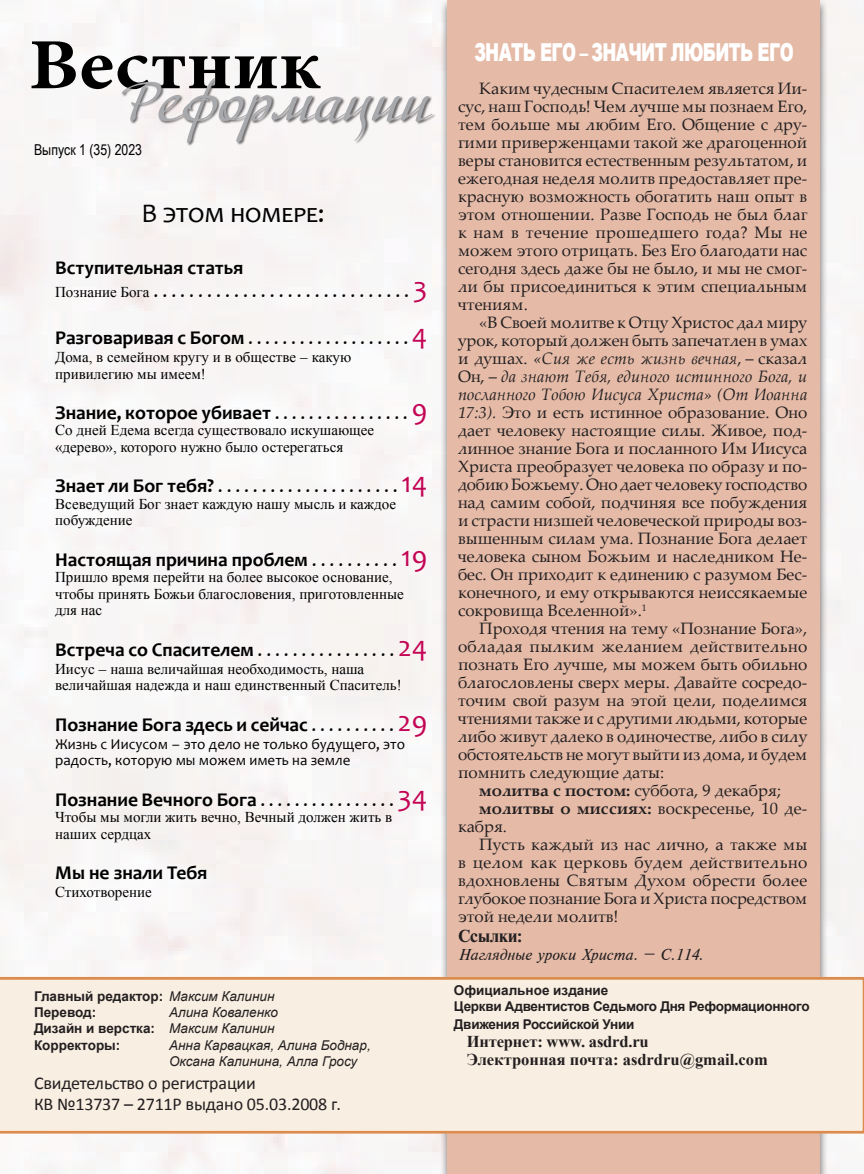
<style>
.page{position:relative;width:864px;height:1174px;background:#fff}
.page>*{position:absolute;margin:0;border:0;box-sizing:border-box;transform-origin:0 0}
.t1{font:700 72px "Minion Pro";color:#000;scale:1.1 1}
.t2{font:54px "Adventure C";color:#a8a9ad;scale:1.1 1}
.t3{font:27px "Candara";color:#000}
.t4{font:900 24.75px "Arial";letter-spacing:-.04em;color:#fff;scale:.68 1}
.t5{font:700 19.5px "Candara";color:#000}
.t6{font:19.5px/23.4px "Candara";color:#000}
.t7{font:18px/21.6px "Calibri";letter-spacing:-.01em;color:#231f20}
.t8{font:16.5px/18px "Palatino Linotype";color:#231f20;text-align:justify}
.t9{font:16.5px "Palatino Linotype";letter-spacing:.02em;color:#231f20}
.t10{font:700 16.5px/18px "Times New Roman";color:#231f20}
.t11{font:16.5px "Newton C Bold";color:#231f20}
.t12{font:15px/16.5px "Times New Roman";color:#000}
.t13{font:15px/16.5px "Candara";color:#000}
.t14{font:15px "Newton C Italic";color:#231f20}
.t15{font:15px "Arial Narrow";color:#000}
.t16{font:italic 13.5px/16.2px "Arial";color:#231f20}
.t17{font:700 13.5px/16.2px "Arial";letter-spacing:-.02em;color:#231f20}
.t18{font:700 13.5px/16.2px "Arial";color:#231f20}
.s1{font-weight:700}
.s2{font-family:"Times New Roman";font-size:15px}
.s3{font-size:29.25px;color:#c30455}
.s4{font-weight:400}
.s5{font-weight:400;font-size:29.25px;color:#c30455}
.s6{font-weight:400;font-style:italic}
.s7{font-weight:700;font-style:normal}
.s8{font-style:italic}
</style>
<div class="page">
<div style="left:439px;top:0;width:388px;height:1174px;background:#231f20;opacity:.7"></div>
<div style="left:447px;top:0;width:372px;height:1174px;background:#e5bba8"></div>
<div style="left:122px;top:78px;width:313px;height:69px;background:#231f20;opacity:.63"></div>
<div style="left:0;top:970px;width:863px;height:163px;background:#fedab3;opacity:.75"></div>
<h1 class="t1" style="left:29px;top:14px;width:267px">Вестник</h1>
<h2 class="t2" style="left:119px;top:71px;width:283px">Реформации</h2>
<p class="t15" style="left:34px;top:138px;width:110px">Выпуск 1 (35) 2023</p>
<h3 class="t3" style="left:141px;top:197px;width:185px">В этом номере:</h3>
<p class="t6" style="left:55px;top:255px;width:373px"><span class="s1">Вступительная статья<br></span><span class="s2">Познание Бога</span> . . . . . . . . . . . . . . . . . . . . . . . . . . . . . <span class="s3">3</span></p>
<p class="t6" style="left:55px;top:326px;width:373px"><span class="s1">Разговаривая с Богом</span> . . . . . . . . . . . . . . . . . . . <span class="s3">4</span></p>
<p class="t12" style="left:55px;top:348px;width:297px">Дома, в семейном кругу и в обществе – какую привилегию мы имеем!</p>
<p class="t5" style="left:55px;top:400px;width:373px">Знание, которое убивает <span class="s4">. . . . . . . . . . . . . . . .</span> <span class="s5">9</span></p>
<p class="t12" style="left:55px;top:422px;width:320px">Со дней Едема всегда существовало искушающее «дерево», которого нужно было остерегаться</p>
<p class="t6" style="left:55px;top:474px;width:373px"><span class="s1">Знает ли Бог тебя?</span> . . . . . . . . . . . . . . . . . . . . . <span class="s3">14</span></p>
<p class="t12" style="left:55px;top:495px;width:342px">Всеведущий Бог знает каждую нашу мысль и каждое побуждение</p>
<p class="t5" style="left:55px;top:547px;width:373px">Настоящая причина проблем <span class="s4">. . . . . . . . . .</span> <span class="s5">19</span></p>
<p class="t12" style="left:55px;top:569px;width:350px">Пришло время перейти на более высокое основание, чтобы принять Божьи благословения, приготовленные для нас</p>
<p class="t5" style="left:55px;top:637px;width:373px">Встреча со Спасителем <span class="s4">. . . . . . . . . . . . . . . .</span> <span class="s5">24</span></p>
<p class="t12" style="left:55px;top:660px;width:348px">Иисус – наша величайшая необходимость, наша величайшая надежда и наш единственный Спаситель!</p>
<p class="t5" style="left:55px;top:712px;width:373px">Познание Бога здесь и сейчас <span class="s4">. . . . . . . . . .</span> <span class="s5">29</span></p>
<p class="t13" style="left:55px;top:735px;width:351px">Жизнь с Иисусом – это дело не только будущего, это радость, которую мы можем иметь на земле</p>
<p class="t5" style="left:55px;top:787px;width:373px">Познание Вечного Бога <span class="s4">. . . . . . . . . . . . . . . .</span> <span class="s5">34</span></p>
<p class="t12" style="left:55px;top:808px;width:338px">Чтобы мы могли жить вечно, Вечный должен жить в наших сердцах</p>
<p class="t5" style="left:55px;top:860px;width:154px">Мы не знали Тебя</p>
<p class="t12" style="left:55px;top:883px;width:98px">Стихотворение</p>
<p class="t18" style="left:34px;top:988px;width:242px">Главный редактор: <span class="s6">Максим Калинин<br></span>Перевод:</p>
<p class="t16" style="left:34px;top:1004px;width:245px;text-indent:135px">Алина Коваленко<br><span class="s7">Дизайн и верстка:</span> Максим Калинин<br><span class="s7">Корректоры:</span></p>
<p class="t16" style="left:169px;top:1037px;width:203px">Анна Карвацкая, Алина Боднар,<br>Оксана Калинина, Алла Гросу</p>
<p class="t7" style="left:34px;top:1071px;width:308px">Свидетельство о регистрации<br>КВ №13737 – 2711Р выдано 05.03.2008 г.</p>
<h3 class="t4" style="left:474px;top:34px;width:471px">ЗНАТЬ ЕГО – ЗНАЧИТ ЛЮБИТЬ ЕГО</h3>
<p class="t8" style="left:458px;top:79px;width:351px;text-indent:21px">Каким чудесным Спасителем является Ии&shy;сус, наш Господь! Чем лучше мы познаем Его, тем больше мы любим Его. Общение с дру&shy;гими приверженцами такой же драгоценной веры становится естественным результатом, и ежегодная неделя молитв предоставляет пре&shy;красную возможность обогатить наш опыт в этом отношении. Разве Господь не был благ к нам в течение прошедшего года? Мы не можем этого отрицать. Без Его благодати нас сегодня здесь даже бы не было, и мы не смог&shy;ли бы присоединиться к этим специальным чтениям.</p>
<p class="t8" style="left:458px;top:313px;width:350px;text-indent:21px">«В Своей молитве к Отцу Христос дал миру урок, который должен быть запечатлен в умах и душах. <span class="s8">«Сия же есть жизнь вечная</span>, – сказал Он, – <span class="s8">да знают Тебя, единого истинного Бога, и посланного Тобою Иисуса Христа» (От Иоанна 17:3).</span> Это и есть истинное образование. Оно дает человеку настоящие силы. Живое, под&shy;линное знание Бога и посланного Им Иисуса Христа преобразует человека по образу и по&shy;добию Божьему. Оно дает человеку господство над самим собой, подчиняя все побуждения и страсти низшей человеческой природы воз&shy;вышенным силам ума. Познание Бога делает человека сыном Божьим и наследником Не&shy;бес. Он приходит к единению с разумом Бес&shy;конечного, и ему открываются неиссякаемые сокровища Вселенной».<sup>1</sup></p>
<p class="t8" style="left:479px;top:619px;width:329px">Проходя чтения на тему «Познание Бога»,</p>
<p class="t9" style="left:458px;top:635px;width:351px">обладая пылким желанием действительно</p>
<p class="t8" style="left:458px;top:655px;width:350px">познать Его лучше, мы можем быть обильно</p>
<p class="t8" style="left:458px;top:673px;width:350px">благословлены сверх меры. Давайте сосредо-</p>
<p class="t8" style="left:458px;top:691px;width:351px">точим свой разум на этой цели, поделимся</p>
<p class="t8" style="left:458px;top:709px;width:350px">чтениями также и с другими людьми, которые</p>
<p class="t8" style="left:458px;top:727px;width:350px">либо живут далеко в одиночестве, либо в силу</p>
<p class="t8" style="left:458px;top:745px;width:350px">обстоятельств не могут выйти из дома, и будем</p>
<p class="t8" style="left:458px;top:763px;width:208px">помнить следующие даты:</p>
<p class="t8" style="left:479px;top:781px;width:303px"><span class="s1">молитва с постом:</span> суббота, 9 декабря;</p>
<p class="t8" style="left:479px;top:799px;width:329px"><span class="s1">молитвы о миссиях:</span> воскресенье, 10 де-</p>
<p class="t8" style="left:458px;top:817px;width:51px">кабря.</p>
<p class="t8" style="left:479px;top:835px;width:329px">Пусть каждый из нас лично, а также мы</p>
<p class="t9" style="left:458px;top:851px;width:350px">в целом как церковь будем действительно</p>
<p class="t8" style="left:458px;top:871px;width:350px">вдохновлены Святым Духом обрести более</p>
<p class="t8" style="left:458px;top:889px;width:350px">глубокое познание Бога и Христа посредством</p>
<p class="t8" style="left:458px;top:907px;width:162px">этой недели молитв!</p>
<p class="t11" style="left:458px;top:926px;width:66px">Ссылки:</p>
<p class="t14" style="left:458px;top:946px;width:246px">Наглядные уроки Христа. – С.114.</p>
<p class="t17" style="left:454px;top:982px;width:357px">Официальное издание<br>Церкви Адвентистов Седьмого Дня Реформационного</p>
<p class="t17" style="left:454px;top:1017px;width:182px">Движения Российской Унии</p>
<p class="t10" style="left:466px;top:1032px;width:302px">Интернет: www. asdrd.ru<br>Электронная почта: asdrdru@gmail.com</p>
</div>
